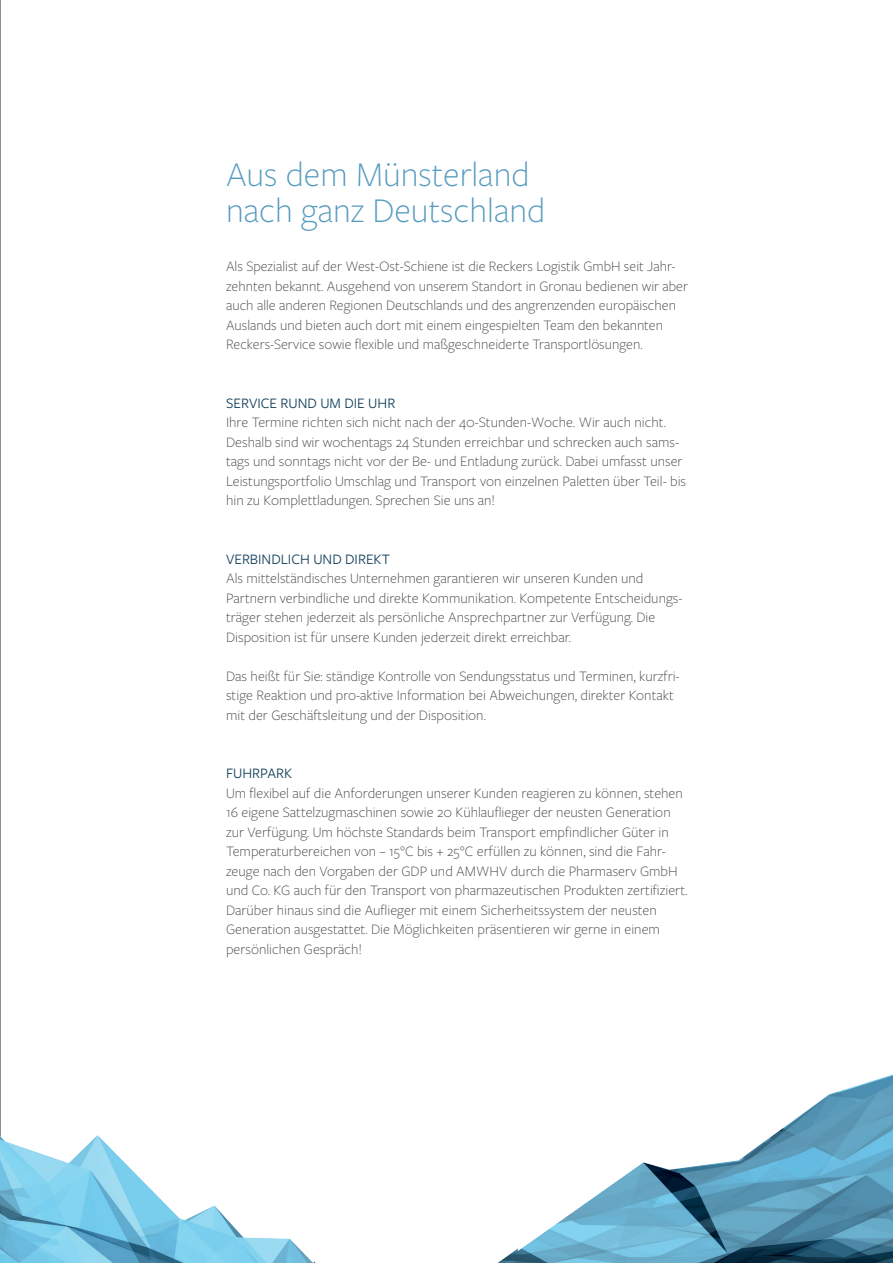
<style>
.page{position:relative;width:893px;height:1263px;background:#fff}
.page>*{position:absolute;margin:0;border:0;box-sizing:border-box;transform-origin:0 0}
.t1{font:300 36px/36px "Freight Sans Pro";color:#559bbf}
.t2{font:300 15px/19.5px "Freight Sans Pro";color:#444747}
.t3{font:15px "Freight Sans Pro";color:#113d59}
</style>
<div class="page">
<hr style="left:0;top:0;width:1px;height:1263px;background:#231f20">
<img style="left:0;top:1109px;width:315px;height:154px">
<img style="left:497px;top:1074px;width:396px;height:189px">
<h1 class="t1" style="left:226px;top:155px;width:321px">Aus dem Münsterland nach ganz Deutschland</h1>
<p class="t2" style="left:226px;top:256px;width:463px">Als Spezialist auf der West-Ost-Schiene ist die Reckers Logistik GmbH seit Jahr&shy;zehnten bekannt. Ausgehend von unserem Standort in Gronau bedienen wir aber auch alle anderen Regionen Deutschlands und des angrenzenden europäischen Auslands und bieten auch dort mit einem eingespielten Team den bekannten Reckers-Service sowie flexible und maßgeschneiderte Transportlösungen.</p>
<p class="t3" style="left:226px;top:393px;width:171px">SERVICE RUND UM DIE UHR</p>
<p class="t2" style="left:226px;top:412px;width:462px">Ihre Termine richten sich nicht nach der 40-Stunden-Woche. Wir auch nicht.<br>Deshalb sind wir wochentags 24 Stunden erreichbar und schrecken auch sams&shy;tags und sonntags nicht vor der Be- und Entladung zurück. Dabei umfasst unser Leistungsportfolio Umschlag und Transport von einzelnen Paletten über Teil- bis hin zu Komplettladungen. Sprechen Sie uns an!</p>
<p class="t3" style="left:226px;top:549px;width:165px">VERBINDLICH UND DIREKT</p>
<p class="t2" style="left:226px;top:568px;width:458px">Als mittelständisches Unternehmen garantieren wir unseren Kunden und Partnern verbindliche und direkte Kommunikation. Kompetente Entscheidungs&shy;träger stehen jederzeit als persönliche Ansprechpartner zur Verfügung. Die Disposition ist für unsere Kunden jederzeit direkt erreichbar.</p>
<p class="t2" style="left:226px;top:665px;width:455px">Das heißt für Sie: ständige Kontrolle von Sendungsstatus und Terminen, kurzfri&shy;stige Reaktion und pro-aktive Information bei Abweichungen, direkter Kontakt mit der Geschäftsleitung und der Disposition.</p>
<p class="t3" style="left:226px;top:763px;width:68px">FUHRPARK</p>
<p class="t2" style="left:226px;top:782px;width:463px">Um flexibel auf die Anforderungen unserer Kunden reagieren zu können, stehen 16 eigene Sattelzugmaschinen sowie 20 Kühlauflieger der neusten Generation zur Verfügung. Um höchste Standards beim Transport empfindlicher Güter in Temperaturbereichen von – 15°C bis + 25°C erfüllen zu können, sind die Fahr&shy;zeuge nach den Vorgaben der GDP und AMWHV durch die Pharmaserv GmbH und Co. KG auch für den Transport von pharmazeutischen Produkten zertifiziert.<br>Darüber hinaus sind die Auflieger mit einem Sicherheitssystem der neusten Generation ausgestattet. Die Möglichkeiten präsentieren wir gerne in einem persönlichen Gespräch!</p>
</div>
